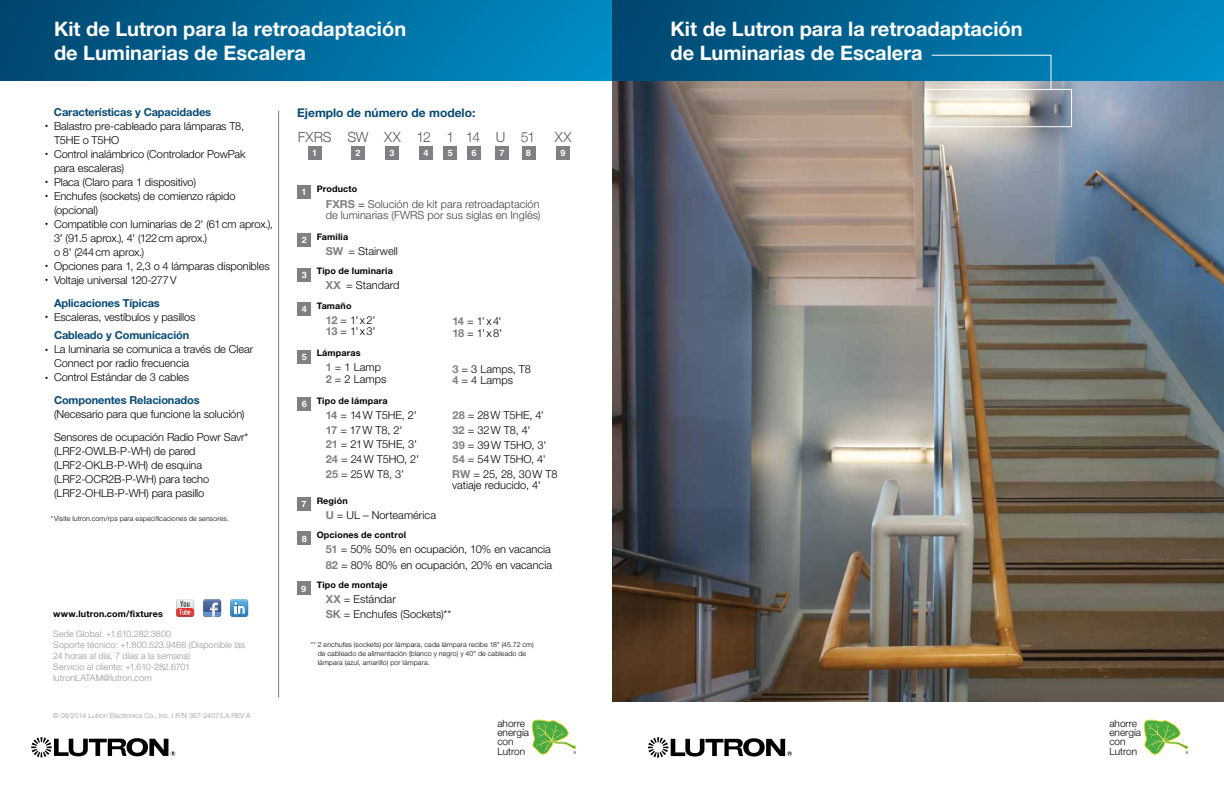
<style>
.page{position:relative;width:1224px;height:792px;background:#fff}
.page>*{position:absolute;margin:0;border:0;box-sizing:border-box;transform-origin:0 0}
.t1{font:700 20px/24px "Helvetica Neue LT Std";color:#fff}
.t2{font:300 14px "Helvetica Neue";letter-spacing:-.005em;color:#58595b}
.t3{font:700 12px "Helvetica Neue LT Std";color:#064975}
.t4{font:300 11px/14px "Helvetica Neue LT Std";letter-spacing:-.01em;color:#000}
.t5{font:300 11px/11.5px "Helvetica Neue LT Std";color:#414042}
.t6{font:700 11px "Helvetica Neue LT Std";letter-spacing:-.01em;color:#064975}
.t7{font:300 10.1px/9.3px "Helvetica Neue LT Std";color:#000}
.t8{font:300 9px/11px "Helvetica Neue LT Std";letter-spacing:.005em;color:#939598}
.t9{font:700 9px "Helvetica Neue LT Std";letter-spacing:.015em;color:#000}
.t10{font:700 9px "Swiss 721 BT";color:#fff}
.t11{font:300 7px/9px "Helvetica Neue LT Std";letter-spacing:.02em;color:#000}
.t12{font:300 7px "Helvetica Neue LT Std";color:#939598}
.s1{font-size:6px}
.s2{font-weight:700;color:#064975}
.s3{font-weight:700;color:#7e8083}
.s4{color:#000}
.s5{font-family:"Helvetica Neue";font-weight:700;color:#7e8083}
</style>
<div class="page">
<img style="left:612px;top:81px;width:612px;height:621px">
<svg style="left:1144px;top:720px;width:44px;height:35px"></svg>
<svg style="left:532px;top:720px;width:44px;height:35px"></svg>
<svg style="left:648px;top:737px;width:144px;height:21px"></svg>
<div style="left:612px;top:0;width:612px;height:81px;background:linear-gradient(to right,#004670,#008ec6)"></div>
<svg style="left:31px;top:737px;width:144px;height:20px"></svg>
<svg style="left:230px;top:599px;width:18px;height:18px"></svg>
<svg style="left:176px;top:599px;width:18px;height:18px"></svg>
<svg style="left:203px;top:599px;width:18px;height:18px"></svg>
<div style="left:0;top:0;width:612px;height:81px;background:linear-gradient(to right,#004670,#008ec7)"></div>
<hr style="left:278px;top:111px;width:1px;height:587px;background:#7e8083">
<div style="left:298px;top:185px;width:13px;height:14px;background:#7e8083"></div>
<div style="left:298px;top:233px;width:13px;height:14px;background:#7e8083"></div>
<div style="left:298px;top:268px;width:13px;height:13px;background:#7e8083"></div>
<div style="left:298px;top:302px;width:13px;height:14px;background:#7e8083"></div>
<div style="left:298px;top:350px;width:13px;height:13px;background:#7e8083"></div>
<div style="left:298px;top:397px;width:13px;height:14px;background:#7e8083"></div>
<div style="left:298px;top:497px;width:13px;height:14px;background:#7e8083"></div>
<div style="left:298px;top:532px;width:13px;height:13px;background:#7e8083"></div>
<div style="left:298px;top:582px;width:13px;height:13px;background:#7e8083"></div>
<svg style="left:931px;top:54px;width:121px;height:35px;background:#398fb3"></svg>
<div style="left:308px;top:146px;width:14px;height:14px;background:#7e8083"></div>
<div style="left:351px;top:146px;width:14px;height:14px;background:#7e8083"></div>
<div style="left:385px;top:146px;width:14px;height:14px;background:#7e8083"></div>
<div style="left:419px;top:146px;width:14px;height:14px;background:#7e8083"></div>
<div style="left:444px;top:146px;width:13px;height:14px;background:#7e8083"></div>
<div style="left:467px;top:146px;width:14px;height:14px;background:#7e8083"></div>
<div style="left:495px;top:146px;width:14px;height:14px;background:#7e8083"></div>
<div style="left:522px;top:146px;width:13px;height:14px;background:#7e8083"></div>
<div style="left:556px;top:146px;width:14px;height:14px;background:#7e8083"></div>
<div style="left:925px;top:89px;width:147px;height:38px;border:1px solid #fff"></div>
<h1 class="t1" style="left:54px;top:16px;width:354px">Kit de Lutron para la retroadaptación de Luminarias de Escalera</h1>
<p class="t6" style="left:54px;top:105px;width:159px">Características y Capacidades</p>
<p class="t4" style="left:54px;top:119px;width:192px;text-indent:-9px"><span class="s1">•</span> Balastro pre-cableado para lámparas T8,<br>T5HE o T5HO</p>
<p class="t4" style="left:54px;top:147px;width:193px;text-indent:-9px"><span class="s1">•</span> Control inalámbrico (Controlador PowPak para escaleras)</p>
<p class="t4" style="left:45px;top:175px;width:153px"><span class="s1">•</span> Placa (Claro para 1 dispositivo)</p>
<p class="t4" style="left:54px;top:189px;width:183px;text-indent:-9px"><span class="s1">•</span> Enchufes (sockets) de comienzo rápido (opcional)</p>
<p class="t4" style="left:54px;top:217px;width:220px;text-indent:-9px"><span class="s1">•</span> Compatible con luminarias de 2' (61cm aprox.),<br>3' (91.5 aprox.), 4' (122cm aprox.)<br>o 8' (244cm aprox.)</p>
<p class="t4" style="left:45px;top:259px;width:226px"><span class="s1">•</span> Opciones para 1, 2,3 o 4 lámparas disponibles</p>
<p class="t4" style="left:54px;top:268px;width:124px;line-height:23px;text-indent:-9px"><span class="s1">•</span> Voltaje universal 120-277V<br><span class="s2">Aplicaciones Típicas</span></p>
<p class="t4" style="left:45px;top:307px;width:152px;line-height:18.5px;text-align:center"><span class="s1">•</span> Escaleras, vestíbulos y pasillos<br><span class="s2">Cableado y Comunicación</span></p>
<p class="t4" style="left:54px;top:342px;width:201px;text-indent:-9px"><span class="s1">•</span> La luminaria se comunica a través de Clear<br>Connect por radio frecuencia</p>
<p class="t4" style="left:54px;top:366px;width:147px;line-height:23px;text-indent:-9px"><span class="s1">•</span> Control Estándar de 3 cables<br><span class="s2">Componentes Relacionados</span></p>
<p class="t4" style="left:54px;top:403px;width:196px;line-height:23px">(Necesario para que funcione la solución)<br>Sensores de ocupación Radio Powr Savr*</p>
<p class="t4" style="left:54px;top:444px;width:157px">(LRF2-OWLB-P-WH) de pared (LRF2-OKLB-P-WH) de esquina (LRF2-OCR2B-P-WH) para techo (LRF2-OHLB-P-WH) para pasillo</p>
<p class="t11" style="left:51px;top:513px;width:180px">*Visite lutron.com/rps para especificaciones de sensores.</p>
<p class="t9" style="left:53px;top:608px;width:111px">www.lutron.com/fixtures</p>
<p class="t8" style="left:53px;top:628px;width:193px">Sede Global: +1.610.282.3800<br>Soporte técnico: +1.800.523.9466 (Disponible las 24 horas al día, 7 días a la semana)<br>Servicio al cliente: +1.610-282.6701 lutronLATAM@lutron.com</p>
<p class="t12" style="left:53px;top:712px;width:199px">© 06/2014 Lutron Electronics Co., Inc. I P/N 367-2407/LA REV A</p>
<p class="t3" style="left:297px;top:105px;width:180px">Ejemplo de número de modelo:</p>
<p class="t2" style="left:298px;top:126px;width:239px">FXRS SW XX 12 1 14 U 51</p>
<p class="t2" style="left:555px;top:126px;width:18px">XX</p>
<p class="t10" style="left:312px;top:147px;width:7px">1</p>
<p class="t10" style="left:355px;top:147px;width:7px">2</p>
<p class="t10" style="left:389px;top:147px;width:7px">3</p>
<p class="t10" style="left:423px;top:147px;width:7px">4</p>
<p class="t10" style="left:448px;top:147px;width:7px">5</p>
<p class="t10" style="left:471px;top:147px;width:7px">6</p>
<p class="t10" style="left:499px;top:147px;width:7px">7</p>
<p class="t10" style="left:526px;top:147px;width:7px">8</p>
<p class="t10" style="left:560px;top:147px;width:7px">9</p>
<p class="t10" style="left:302px;top:186px;width:7px">1</p>
<p class="t10" style="left:302px;top:235px;width:7px">2</p>
<p class="t10" style="left:302px;top:269px;width:7px">3</p>
<p class="t10" style="left:302px;top:304px;width:7px">4</p>
<p class="t10" style="left:302px;top:351px;width:7px">5</p>
<p class="t10" style="left:302px;top:399px;width:7px">6</p>
<p class="t10" style="left:302px;top:498px;width:7px">7</p>
<p class="t10" style="left:302px;top:533px;width:7px">8</p>
<p class="t10" style="left:301px;top:583px;width:7px">9</p>
<p class="t9" style="left:317px;top:183px;width:42px">Producto</p>
<p class="t5" style="left:326px;top:198px;width:216px"><span class="s3">FXRS</span> <span class="s4">=</span> Solución de kit para retroadaptación de luminarias (FWRS por sus siglas en Inglés)</p>
<p class="t9" style="left:317px;top:231px;width:33px">Familia</p>
<p class="t4" style="left:326px;top:244px;width:74px"><span class="s3">SW</span> = Stairwell</p>
<p class="t9" style="left:317px;top:266px;width:78px">Tipo de luminaria</p>
<p class="t4" style="left:326px;top:278px;width:75px"><span class="s3">XX</span> = Standard</p>
<p class="t9" style="left:317px;top:300px;width:36px">Tamaño</p>
<p class="t4" style="left:326px;top:314px;width:51px;line-height:11.5px"><span class="s3">12</span> = 1' x2'<br><span class="s3">13</span> = 1' x3'</p>
<p class="t4" style="left:452px;top:315px;width:51px;line-height:11.5px"><span class="s3">14</span> = 1' x4'<br><span class="s3">18</span> = 1' x8'</p>
<p class="t9" style="left:317px;top:347px;width:45px">Lámparas</p>
<p class="t4" style="left:326px;top:361px;width:62px;line-height:11.5px"><span class="s3">1</span> = 1 Lamp<br><span class="s3">2</span> = 2 Lamps</p>
<p class="t4" style="left:452px;top:363px;width:80px;line-height:11.5px"><span class="s3">3</span> = 3 Lamps, T8<br><span class="s3">4</span> = 4 Lamps</p>
<p class="t9" style="left:317px;top:395px;width:72px">Tipo de lámpara</p>
<p class="t4" style="left:326px;top:407px;width:93px;line-height:15.1px"><span class="s3">14</span> = 14W T5HE, 2'<br><span class="s3">17</span> = 17W T8, 2'</p>
<p class="t4" style="left:326px;top:436px;width:95px;line-height:15.1px"><span class="s3">21</span> = 21W T5HE, 3'<br><span class="s3">24</span> = 24W T5HO, 2'<br><span class="s3">25</span> = 25W T8, 3’</p>
<p class="t4" style="left:452px;top:407px;width:96px;line-height:15.1px"><span class="s3">28</span> = 28W T5HE, 4'<br><span class="s3">32</span> = 32W T8, 4'<br><span class="s3">39</span> = 39W T5HO, 3'</p>
<p class="t4" style="left:452px;top:451px;width:107px;line-height:15.1px"><span class="s3">54</span> = 54W T5HO, 4'<br><span class="s3">RW</span> = 25, 28, 30W T8</p>
<p class="t4" style="left:452px;top:478px;width:90px">vatiaje reducido, 4'</p>
<p class="t9" style="left:317px;top:495px;width:33px">Región</p>
<p class="t4" style="left:326px;top:508px;width:112px"><span class="s3">U</span> = UL – Norteamérica</p>
<p class="t9" style="left:317px;top:530px;width:91px">Opciones de control</p>
<p class="t4" style="left:326px;top:542px;width:228px;line-height:15.1px"><span class="s5">51</span> = 50% 50% en ocupación, 10% en vacancia<br><span class="s5">82</span> = 80% 80% en ocupación, 20% en vacancia</p>
<p class="t9" style="left:317px;top:579px;width:73px">Tipo de montaje</p>
<p class="t4" style="left:326px;top:592px;width:127px;line-height:15.1px"><span class="s3">XX</span> = Estándar<br><span class="s3">SK</span> = Enchufes (Sockets)**</p>
<p class="t11" style="left:318px;top:640px;width:217px;text-indent:-7px">** 2 enchufes (sockets) por lámpara, cada lámpara recibe 18" (45.72 cm) de cableado de alimentación (blanco y negro) y 40" de cableado de lámpara (azul, amarillo) por lámpara.</p>
<p class="t7" style="left:497px;top:718px;width:33px">ahorre energía con<br>Lutron</p>
<h1 class="t1" style="left:670px;top:16px;width:354px">Kit de Lutron para la retroadaptación de Luminarias de Escalera</h1>
<p class="t7" style="left:1109px;top:718px;width:33px">ahorre energía con<br>Lutron</p>
</div>
